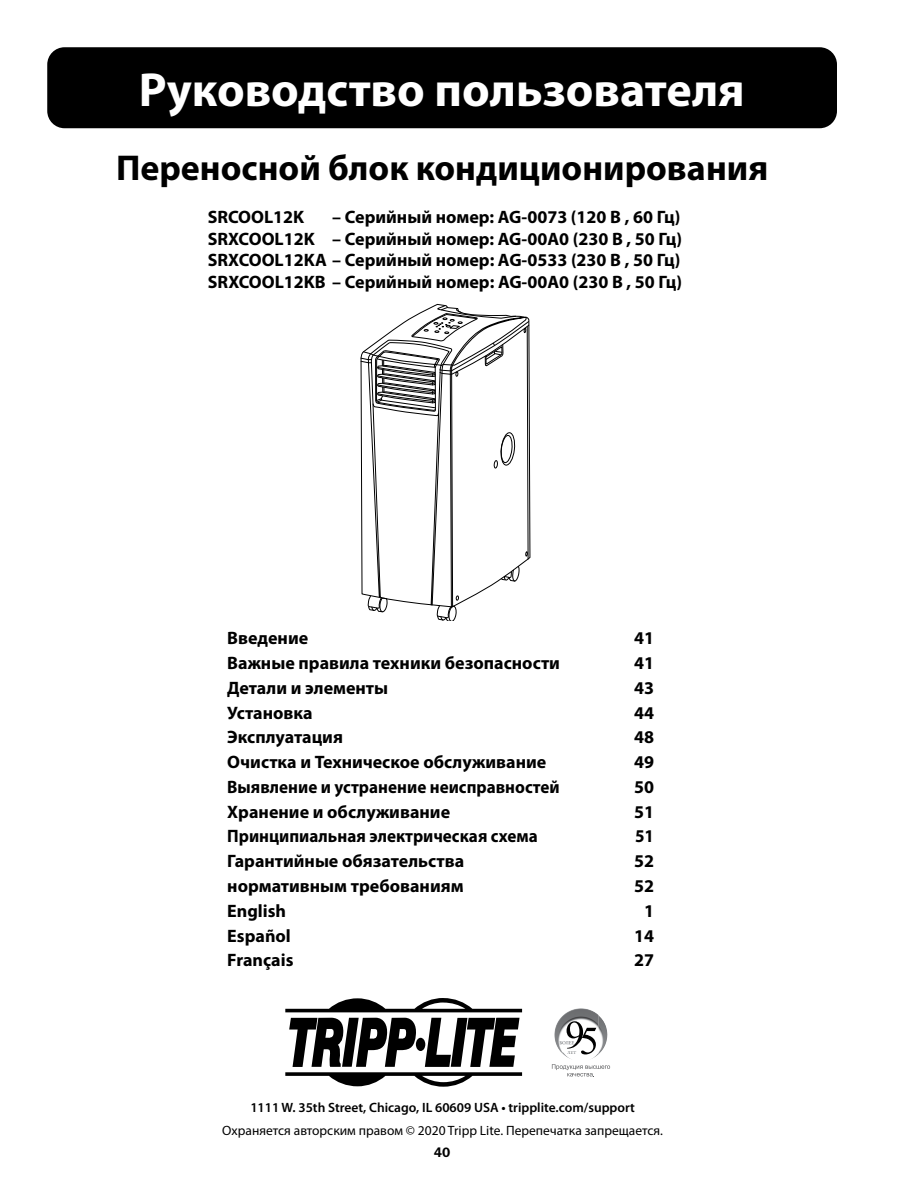
<style>
.page{position:relative;width:918px;height:1188px;background:#fff}
.page>*{position:absolute;margin:0;border:0;box-sizing:border-box;transform-origin:0 0}
.t1{font:700 48px "Myriad Pro";color:#fff}
.t2{font:700 36px "Myriad Pro";color:#000}
.t3{font:700 18px/21.6px "Myriad Pro";color:#000;text-align:justify}
.t4{font:700 18px "Myriad Pro";color:#000;scale:.95 1}
.t5{font:13.5px "Myriad Pro";color:#000}
.t6{font:600 13.5px "Myriad Pro";color:#000}
.t7{font:600 13.5px "Franklin Gothic IT Cby BT";color:#000}
</style>
<div class="page">
<svg style="left:360px;top:305px;width:170px;height:315px"></svg>
<div style="left:47px;top:47px;width:790px;height:81px;background:#000;border-radius:17px"></div>
<svg style="left:285px;top:998px;width:237px;height:14px"></svg>
<svg style="left:285px;top:1018px;width:237px;height:69px"></svg>
<img style="left:558px;top:1008px;width:22px;height:14px">
<img style="left:599px;top:1020px;width:8px;height:34px">
<img style="left:561px;top:1052px;width:33px;height:7px">
<svg style="left:567px;top:1021px;width:29px;height:33px"></svg>
<svg style="left:552px;top:1064px;width:58px;height:13px"></svg>
<h1 class="t1" style="left:139px;top:58px;width:608px">Руководство пользователя</h1>
<h2 class="t2" style="left:116px;top:144px;width:654px">Переносной блок кондиционирования</h2>
<p class="t3" style="left:208px;top:206px;width:98px">SRCOOL12K</p>
<p class="t3" style="left:208px;top:206px;width:476px;text-indent:124px">– Серийный номер: AG-0073 (120 В , 60 Гц)<br>SRXCOOL12K – Серийный номер: AG-00A0 (230 В , 50 Гц)<br>SRXCOOL12KA – Серийный номер: AG-0533 (230 В , 50 Гц)<br>SRXCOOL12KB – Серийный номер: AG-00A0 (230 В , 50 Гц)</p>
<p class="t3" style="left:227px;top:627px;width:83px">Введение</p>
<p class="t3" style="left:634px;top:627px;width:21px">41</p>
<p class="t3" style="left:227px;top:651px;width:334px">Важные правила техники безопасности</p>
<p class="t3" style="left:634px;top:651px;width:21px">41</p>
<p class="t3" style="left:227px;top:676px;width:162px">Детали и элементы</p>
<p class="t3" style="left:634px;top:676px;width:21px">43</p>
<p class="t3" style="left:227px;top:701px;width:87px">Установка</p>
<p class="t3" style="left:634px;top:701px;width:21px">44</p>
<p class="t3" style="left:227px;top:726px;width:117px">Эксплуатация</p>
<p class="t3" style="left:634px;top:726px;width:21px">48</p>
<p class="t3" style="left:227px;top:751px;width:321px">Очистка и Техническое обслуживание</p>
<p class="t3" style="left:634px;top:751px;width:21px">49</p>
<p class="t4" style="left:227px;top:775px;width:352px">Выявление и устранение неисправностей</p>
<p class="t3" style="left:634px;top:775px;width:21px">50</p>
<p class="t3" style="left:227px;top:800px;width:224px">Хранение и обслуживание</p>
<p class="t3" style="left:634px;top:800px;width:21px">51</p>
<p class="t4" style="left:227px;top:825px;width:328px">Принципиальная электрическая схема</p>
<p class="t4" style="left:635px;top:825px;width:21px">51</p>
<p class="t3" style="left:227px;top:850px;width:239px">Гарантийные обязательства</p>
<p class="t3" style="left:634px;top:850px;width:21px">52</p>
<p class="t3" style="left:227px;top:875px;width:238px">нормативным требованиям</p>
<p class="t3" style="left:634px;top:875px;width:21px">52</p>
<p class="t3" style="left:227px;top:899px;width:60px">English</p>
<p class="t3" style="left:644px;top:899px;width:11px">1</p>
<p class="t3" style="left:227px;top:924px;width:65px">Español</p>
<p class="t3" style="left:634px;top:924px;width:21px">14</p>
<p class="t3" style="left:227px;top:949px;width:68px">Français</p>
<p class="t3" style="left:634px;top:949px;width:21px">27</p>
<p class="t6" style="left:250px;top:1098px;width:386px">1111 W. 35th Street, Chicago, IL 60609 USA • tripplite.com/support</p>
<p class="t5" style="left:222px;top:1122px;width:442px">Охраняется авторским правом © 2020 Tripp Lite. Перепечатка запрещается.</p>
<p class="t7" style="left:434px;top:1144px;width:18px">40</p>
</div>
